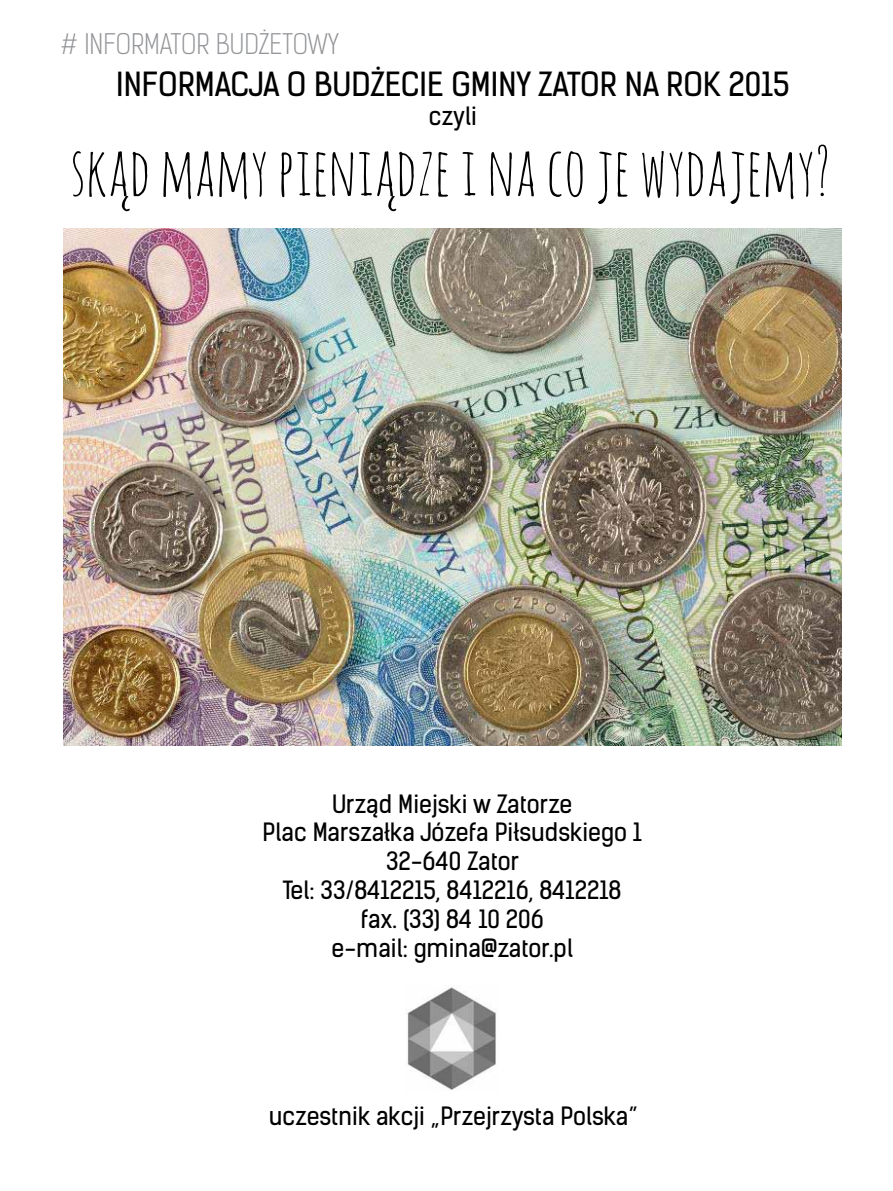
<style>
.page{position:relative;width:893px;height:1191px;background:#fff}
.page>*{position:absolute;margin:0;border:0;box-sizing:border-box;transform-origin:0 0}
.t1{font:66.45px "Amatic SC";color:#000}
.t2{font:31.65px "Kelson Sans";color:#000}
.t3{font:300 27px "Kelson Sans";color:#939598}
.t4{font:24px/28.8px "Kelson Sans";color:#000;text-align:center}
</style>
<div class="page">
<img style="left:64px;top:228px;width:778px;height:517px">
<img style="left:407px;top:987px;width:90px;height:103px">
<p class="t3" style="left:61px;top:27px;width:279px"># INFORMATOR BUDŻETOWY</p>
<h2 class="t2" style="left:116px;top:65px;width:675px">INFORMACJA O BUDŻECIE GMINY ZATOR NA ROK 2015</h2>
<p class="t4" style="left:429px;top:102px;width:49px">czyli</p>
<h1 class="t1" style="left:70px;top:128px;width:761px">SKĄD MAMY PIENIĄDZE I NA CO JE WYDAJEMY?</h1>
<p class="t4" style="left:263px;top:789px;width:381px">Urząd Miejski w Zatorze<br>Plac Marszałka Józefa Piłsudskiego 1<br>32-640 Zator<br>Tel: 33/8412215, 8412216, 8412218 fax. (33) 84 10 206<br>e-mail: gmina@zator.pl</p>
<p class="t4" style="left:269px;top:1102px;width:370px">uczestnik akcji „Przejrzysta Polska”</p>
</div>
